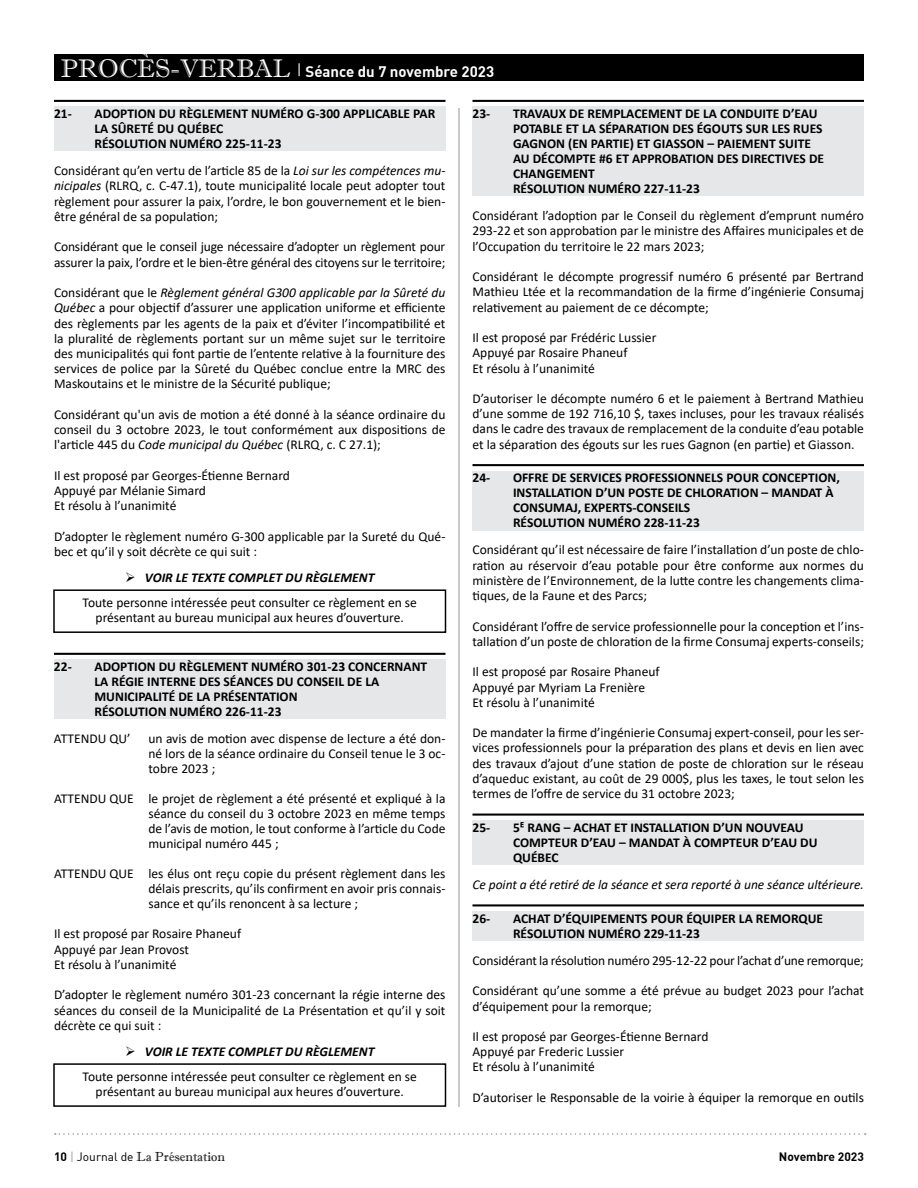
<style>
.page{position:relative;width:918px;height:1188px;background:#fff}
.page>*{position:absolute;margin:0;border:0;box-sizing:border-box;transform-origin:0 0}
.t1{font:700 15px "DIN";color:#fff}
.t2{font:13.5px/15.3px "Calibri";color:#000;text-align:justify}
.t3{font:700 13.5px/15px "Calibri";color:#000}
.t4{font:italic 13.5px "Calibri";color:#000}
.t5{font:13.2px "Imprint MT Shadow";color:#000}
.t6{font:700 12px "DIN";color:#000}
.s1{font-family:"Imprint MT Shadow";font-weight:400;font-size:25.5px}
.s2{font-weight:400}
.s3{font-style:italic}
.s4{font-weight:700;font-style:italic}
.s5{font-family:"DIN";font-weight:700;font-size:12px}
.s6{font-family:"DIN";font-size:12px;color:#939598}
.s7{font-family:"DIN";font-size:12px}
</style>
<div class="page">
<svg style="left:55px;top:1133px;width:811px;height:2px"></svg>
<hr style="left:459px;top:108px;width:1px;height:999px;background:#939598">
<div style="left:54px;top:54px;width:810px;height:27px;background:#000"></div>
<div style="left:54px;top:106px;width:392px;height:46px;background:#e6e7e8"></div>
<hr style="left:54px;top:100px;width:392px;height:2px;background:#000">
<div style="left:53px;top:589px;width:393px;height:44px;border:2px solid #000"></div>
<div style="left:54px;top:659px;width:392px;height:60px;background:#e6e7e8"></div>
<hr style="left:54px;top:653px;width:392px;height:2px;background:#000">
<div style="left:53px;top:1063px;width:393px;height:44px;border:2px solid #000"></div>
<div style="left:472px;top:106px;width:392px;height:90px;background:#e6e7e8"></div>
<hr style="left:472px;top:100px;width:392px;height:2px;background:#000">
<div style="left:472px;top:471px;width:392px;height:60px;background:#e6e7e8"></div>
<hr style="left:472px;top:464px;width:392px;height:2px;background:#000">
<div style="left:472px;top:820px;width:392px;height:45px;background:#e6e7e8"></div>
<hr style="left:472px;top:814px;width:392px;height:2px;background:#000">
<div style="left:472px;top:911px;width:392px;height:30px;background:#e6e7e8"></div>
<hr style="left:472px;top:904px;width:392px;height:2px;background:#000">
<p class="t1" style="left:61px;top:61px;width:435px"><span class="s1">PROCÈS-VERBAL</span> <span class="s2">|</span> Séance du 7 novembre 2023</p>
<p class="t3" style="left:54px;top:106px;width:19px">21-</p>
<p class="t3" style="left:94px;top:106px;width:342px">ADOPTION DU RÈGLEMENT NUMÉRO G-300 APPLICABLE PAR<br>LA SÛRETÉ DU QUÉBEC<br>RÉSOLUTION NUMÉRO 225-11-23</p>
<p class="t2" style="left:54px;top:163px;width:393px">Considérant qu’en vertu de l’article 85 de la <span class="s3">Loi sur les compétences mu&shy;nicipales</span> (RLRQ, c. C-47.1), toute municipalité locale peut adopter tout règlement pour assurer la paix, l’ordre, le bon gouvernement et le bien&shy;être général de sa population;</p>
<p class="t2" style="left:54px;top:239px;width:393px">Considérant que le conseil juge nécessaire d’adopter un règlement pour assurer la paix, l’ordre et le bien-être général des citoyens sur le territoire;</p>
<p class="t2" style="left:54px;top:285px;width:393px">Considérant que le <span class="s3">Règlement général G300 applicable par la Sûreté du Québec</span> a pour objectif d’assurer une application uniforme et efficiente des règlements par les agents de la paix et d’éviter l’incompatibilité et la pluralité de règlements portant sur un même sujet sur le territoire des municipalités qui font partie de l’entente relative à la fourniture des services de police par la Sûreté du Québec conclue entre la MRC des Maskoutains et le ministre de la Sécurité publique;</p>
<p class="t2" style="left:54px;top:406px;width:393px">Considérant qu'un avis de motion a été donné à la séance ordinaire du conseil du 3 octobre 2023, le tout conformément aux dispositions de l'article 445 du <span class="s3">Code municipal du Québec</span> (RLRQ, c. C 27.1);</p>
<p class="t2" style="left:54px;top:467px;width:238px;text-align:left">Il est proposé par Georges-Étienne Bernard<br>Appuyé par Mélanie Simard<br>Et résolu à l’unanimité</p>
<p class="t2" style="left:54px;top:528px;width:393px">D’adopter le règlement numéro G-300 applicable par la Sureté du Qué&shy;bec et qu’il y soit décrète ce qui suit :</p>
<p class="t2" style="left:83px;top:564px;width:336px;line-height:25.5px;text-align:center">➢ <span class="s4">VOIR LE TEXTE COMPLET DU RÈGLEMENT<br></span>Toute personne intéressée peut consulter ce règlement en se</p>
<p class="t2" style="left:96px;top:610px;width:310px">présentant au bureau municipal aux heures d’ouverture.</p>
<p class="t3" style="left:54px;top:659px;width:19px">22-</p>
<p class="t3" style="left:94px;top:659px;width:334px">ADOPTION DU RÈGLEMENT NUMÉRO 301-23 CONCERNANT LA RÉGIE INTERNE DES SÉANCES DU CONSEIL DE LA MUNICIPALITÉ DE LA PRÉSENTATION<br>RÉSOLUTION NUMÉRO 226-11-23</p>
<p class="t2" style="left:54px;top:731px;width:78px">ATTENDU QU’</p>
<p class="t2" style="left:148px;top:731px;width:298px">un avis de motion avec dispense de lecture a été don&shy;né lors de la séance ordinaire du Conseil tenue le 3 oc&shy;tobre 2023 ;</p>
<p class="t2" style="left:148px;top:791px;width:298px;text-indent:-94px">ATTENDU QUE le projet de règlement a été présenté et expliqué à la séance du conseil du 3 octobre 2023 en même temps de l’avis de motion, le tout conforme à l’article du Code municipal numéro 445 ;</p>
<p class="t2" style="left:148px;top:866px;width:298px;text-indent:-94px">ATTENDU QUE les élus ont reçu copie du présent règlement dans les délais prescrits, qu’ils confirment en avoir pris connais&shy;sance et qu’ils renoncent à sa lecture ;</p>
<p class="t2" style="left:54px;top:926px;width:189px;text-align:left">Il est proposé par Rosaire Phaneuf<br>Appuyé par Jean Provost<br>Et résolu à l’unanimité</p>
<p class="t2" style="left:54px;top:987px;width:393px">D’adopter le règlement numéro 301-23 concernant la régie interne des séances du conseil de la Municipalité de La Présentation et qu’il y soit décrète ce qui suit :</p>
<p class="t2" style="left:83px;top:1038px;width:336px;line-height:25.5px;text-align:center">➢ <span class="s4">VOIR LE TEXTE COMPLET DU RÈGLEMENT<br></span>Toute personne intéressée peut consulter ce règlement en se</p>
<p class="t2" style="left:96px;top:1084px;width:310px">présentant au bureau municipal aux heures d’ouverture.</p>
<p class="t3" style="left:472px;top:106px;width:19px">23-</p>
<p class="t3" style="left:513px;top:106px;width:313px">TRAVAUX DE REMPLACEMENT DE LA CONDUITE D’EAU POTABLE ET LA SÉPARATION DES ÉGOUTS SUR LES RUES GAGNON (EN PARTIE) ET GIASSON – PAIEMENT SUITE AU DÉCOMPTE #6 ET APPROBATION DES DIRECTIVES DE CHANGEMENT<br>RÉSOLUTION NUMÉRO 227-11-23</p>
<p class="t2" style="left:472px;top:208px;width:393px">Considérant l’adoption par le Conseil du règlement d’emprunt numéro 293-22 et son approbation par le ministre des Affaires municipales et de l’Occupation du territoire le 22 mars 2023;</p>
<p class="t2" style="left:472px;top:269px;width:393px">Considérant le décompte progressif numéro 6 présenté par Bertrand Mathieu Ltée et la recommandation de la firme d’ingénierie Consumaj relativement au paiement de ce décompte;</p>
<p class="t2" style="left:472px;top:330px;width:185px;text-align:left">Il est proposé par Frédéric Lussier<br>Appuyé par Rosaire Phaneuf<br>Et résolu à l’unanimité</p>
<p class="t2" style="left:472px;top:390px;width:393px">D’autoriser le décompte numéro 6 et le paiement à Bertrand Mathieu d’une somme de 192 716,10 $, taxes incluses, pour les travaux réalisés dans le cadre des travaux de remplacement de la conduite d’eau potable et la séparation des égouts sur les rues Gagnon (en partie) et Giasson.</p>
<p class="t3" style="left:472px;top:470px;width:19px">24-</p>
<p class="t3" style="left:513px;top:470px;width:328px">OFFRE DE SERVICES PROFESSIONNELS POUR CONCEPTION, INSTALLATION D’UN POSTE DE CHLORATION – MANDAT À CONSUMAJ, EXPERTS-CONSEILS<br>RÉSOLUTION NUMÉRO 228-11-23</p>
<p class="t2" style="left:472px;top:542px;width:393px">Considérant qu’il est nécessaire de faire l’installation d’un poste de chlo&shy;ration au réservoir d’eau potable pour être conforme aux normes du ministère de l’Environnement, de la lutte contre les changements clima&shy;tiques, de la Faune et des Parcs;</p>
<p class="t2" style="left:472px;top:618px;width:393px">Considérant l’offre de service professionnelle pour la conception et l’ins&shy;tallation d’un poste de chloration de la firme Consumaj experts-conseils;</p>
<p class="t2" style="left:472px;top:664px;width:189px;text-align:left">Il est proposé par Rosaire Phaneuf<br>Appuyé par Myriam La Frenière<br>Et résolu à l’unanimité</p>
<p class="t2" style="left:472px;top:725px;width:393px">De mandater la firme d’ingénierie Consumaj expert-conseil, pour les ser&shy;vices professionnels pour la préparation des plans et devis en lien avec des travaux d’ajout d’une station de poste de chloration sur le réseau d’aqueduc existant, au coût de 29 000$, plus les taxes, le tout selon les termes de l’offre de service du 31 octobre 2023;</p>
<p class="t3" style="left:472px;top:820px;width:19px">25-</p>
<p class="t3" style="left:513px;top:820px;width:306px">5E RANG – ACHAT ET INSTALLATION D’UN NOUVEAU<br>COMPTEUR D’EAU – MANDAT À COMPTEUR D’EAU DU<br>QUÉBEC</p>
<p class="t4" style="left:472px;top:875px;width:393px">Ce point a été retiré de la séance et sera reporté à une séance ultérieure.</p>
<p class="t3" style="left:472px;top:911px;width:19px">26-</p>
<p class="t3" style="left:513px;top:911px;width:312px">ACHAT D’ÉQUIPEMENTS POUR ÉQUIPER LA REMORQUE<br>RÉSOLUTION NUMÉRO 229-11-23</p>
<p class="t2" style="left:472px;top:952px;width:393px">Considérant la résolution numéro 295-12-22 pour l’achat d’une remorque;</p>
<p class="t2" style="left:472px;top:983px;width:393px">Considérant qu’une somme a été prévue au budget 2023 pour l’achat d’équipement pour la remorque;</p>
<p class="t2" style="left:472px;top:1029px;width:238px;text-align:left">Il est proposé par Georges-Étienne Bernard<br>Appuyé par Frederic Lussier<br>Et résolu à l’unanimité</p>
<p class="t2" style="left:472px;top:1089px;width:393px">D’autoriser le Responsable de la voirie à équiper la remorque en outils</p>
<p class="t5" style="left:54px;top:1149px;width:173px"><span class="s5">10</span> <span class="s6">|</span> <span class="s7">Journal de</span> La Présentation</p>
<p class="t6" style="left:779px;top:1149px;width:87px">Novembre 2023</p>
</div>
